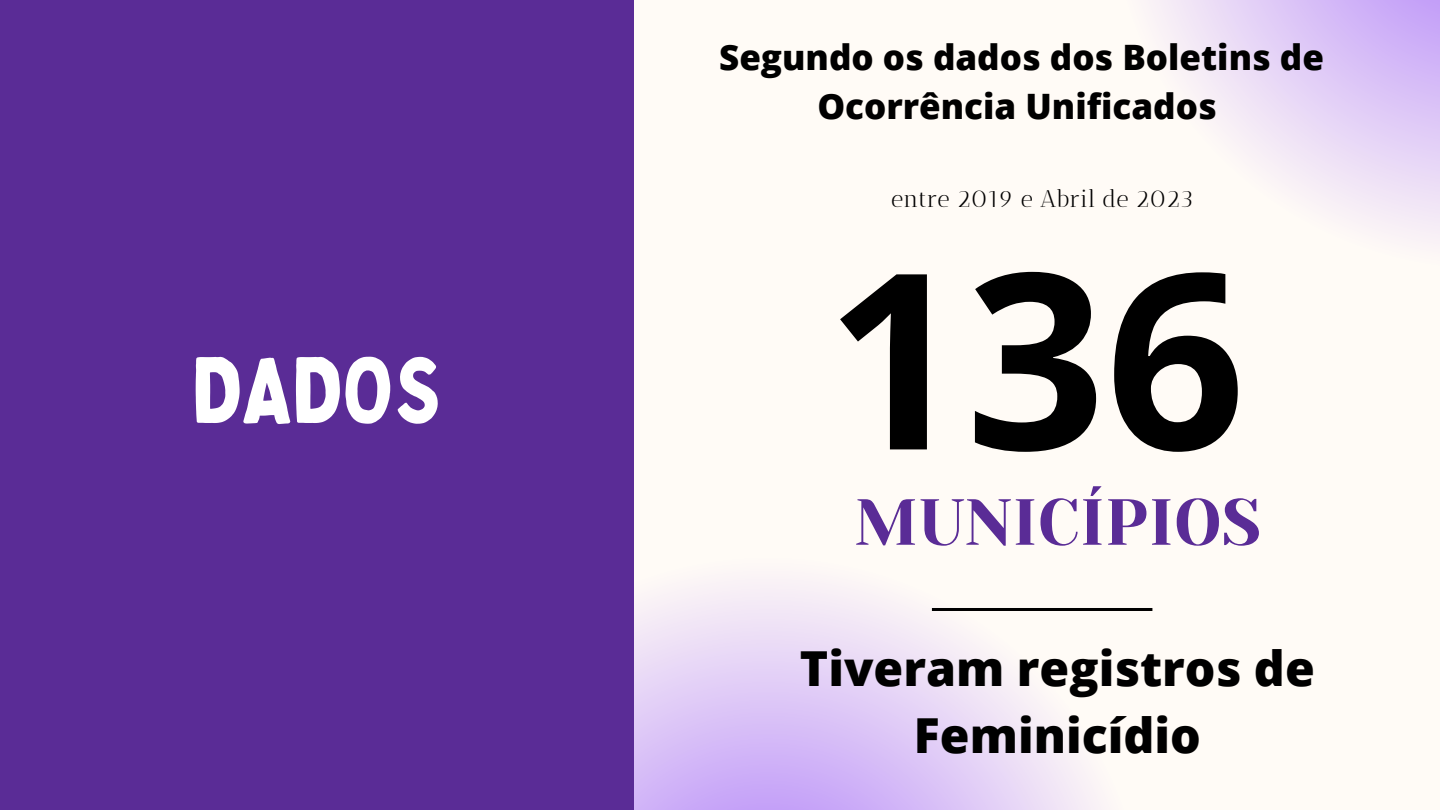
<style>
.page{position:relative;width:1440px;height:810px;background:#fffbf6}
.page>*{position:absolute;margin:0;border:0;box-sizing:border-box;transform-origin:0 0}
.t1{font:700 245.2px "Open Sans";color:#000}
.t2{font:92px "Bobby Jones";color:#fff}
.t3{font:65px "Yeseva One";color:#5a2c96}
.t4{font:800 48.3px/67.1px "Open Sans";color:#000;text-align:center}
.t5{font:800 35px/48.8px "Open Sans";color:#000;text-align:center}
.t6{font:24px "Antic Didone";color:#000}
</style>
<div class="page">
<svg style="left:633px;top:523px;width:520px;height:287px"></svg>
<svg style="left:1155px;top:0;width:285px;height:238px"></svg>
<div style="left:0;top:0;width:633px;height:810px;background:#5a2c96"></div>
<hr style="left:932px;top:608px;width:220px;height:3px;background:#000">
<p class="t2" style="left:192px;top:332px;width:251px">DADOS</p>
<p class="t5" style="left:719px;top:32px;width:606px">Segundo os dados dos Boletins de<br>Ocorrência Unificados</p>
<p class="t6" style="left:891px;top:184px;width:304px">entre 2019 e Abril de 2023</p>
<p class="t1" style="left:826px;top:188px;width:421px">136</p>
<p class="t3" style="left:854px;top:485px;width:408px">MUNICÍPIOS</p>
<p class="t4" style="left:800px;top:634px;width:516px">Tiveram registros de<br>Feminicídio</p>
</div>
